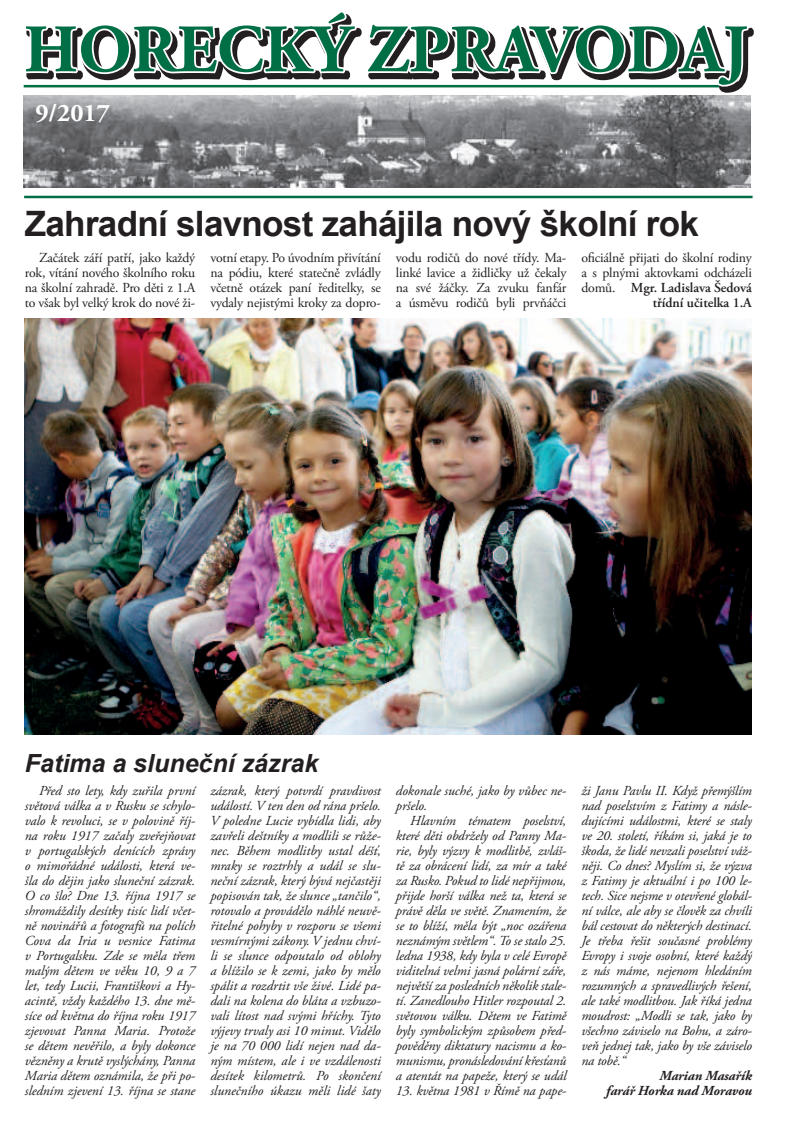
<style>
.page{position:relative;width:798px;height:1134px;background:#fff}
.page>*{position:absolute;margin:0;border:0;box-sizing:border-box;transform-origin:0 0}
.t1{font:700 67.75px "Adobe Garamond Pro";color:#016f45}
.t2{font:700 35px "Arial";letter-spacing:-.02em;color:#231f20}
.t3{font:700 25.25px "Adobe Garamond Pro";color:#fff}
.t4{font:italic 700 25px "Arial";color:#231f20}
.t5{font:italic 13.75px/15px "Adobe Garamond Pro";letter-spacing:-.005em;color:#231f20;text-align:justify}
.t6{font:13.75px/15px "Adobe Garamond Pro";letter-spacing:-.015em;color:#231f20;text-align:justify}
.t7{font:italic 700 13.75px/15px "Adobe Garamond Pro";letter-spacing:-.005em;color:#231f20;text-align:right}
.s1{font-weight:600}
</style>
<div class="page">
<img style="left:24px;top:96px;width:726px;height:92px">
<svg style="left:23px;top:14px;width:731px;height:79px"></svg>
<hr style="left:24px;top:196px;width:728px;height:2px;background:#016f45">
<img style="left:25px;top:319px;width:726px;height:415px">
<h1 class="t1" style="left:24px;top:10px;width:726px">HORECKÝ ZPRAVODAJ</h1>
<h3 class="t3" style="left:35px;top:99px;width:76px">9/2017</h3>
<h2 class="t2" style="left:25px;top:200px;width:675px">Zahradní slavnost zahájila nový školní rok</h2>
<p class="t6" style="left:25px;top:250px;width:172px;text-indent:14px">Začátek září patří, jako každý rok, vítání nového školního roku na školní zahradě. Pro děti z 1.A to však byl velký krok do nové ži-</p>
<p class="t6" style="left:210px;top:250px;width:172px">votní etapy. Po úvodním přivítání na pódiu, které statečně zvládly včetně otázek paní ředitelky, se vydaly nejistými kroky za dopro-</p>
<p class="t6" style="left:396px;top:250px;width:172px">vodu rodičů do nové třídy. Ma&shy;linké lavice a židličky už čekaly na své žáčky. Za zvuku fanfár a úsměvu rodičů byli prvňáčci</p>
<p class="t6" style="left:581px;top:250px;width:172px;text-align:right">oficiálně přijati do školní rodiny a s plnými aktovkami odcházeli domů. <span class="s1">Mgr. Ladislava Šedová třídní učitelka 1.A</span></p>
<h3 class="t4" style="left:25px;top:747px;width:295px">Fatima a sluneční zázrak</h3>
<p class="t5" style="left:25px;top:783px;width:172px;text-indent:14px">Před sto lety, kdy zuřila první světová válka a v Rusku se schylo&shy;valo k revoluci, se v polovině říj&shy;na roku 1917 začaly zveřejňovat v portugalských denících zprávy o mimořádné události, která ve&shy;šla do dějin jako sluneční zázrak.<br>O co šlo? Dne 13. října 1917 se shromáždily desítky tisíc lidí včet&shy;ně novinářů a fotografů na polích Cova da Iria u vesnice Fatima v Portugalsku. Zde se měla třem malým dětem ve věku 10, 9 a 7 let, tedy Lucii, Františkovi a Hy&shy;acintě, vždy každého 13. dne mě&shy;síce od května do října roku 1917 zjevovat Panna Maria. Protože se dětem nevěřilo, a byly dokonce vězněny a krutě vyslýchány, Panna Maria dětem oznámila, že při po&shy;sledním zjevení 13. října se stane</p>
<p class="t5" style="left:210px;top:783px;width:172px">zázrak, který potvrdí pravdivost událostí. V ten den od rána pršelo.<br>V poledne Lucie vybídla lidi, aby zavřeli deštníky a modlili se růže&shy;nec. Během modlitby ustal déšť, mraky se roztrhly a udál se slu&shy;neční zázrak, který bývá nejčastěji popisován tak, že slunce „tančilo“, rotovalo a provádělo náhlé neuvě&shy;řitelné pohyby v rozporu se všemi vesmírnými zákony. V jednu chví&shy;li se slunce odpoutalo od oblohy a blížilo se k zemi, jako by mělo spálit a rozdrtit vše živé. Lidé pa&shy;dali na kolena do bláta a vzbuzo&shy;vali lítost nad svými hříchy. Tyto výjevy trvaly asi 10 minut. Vidělo je na 70 000 lidí nejen nad da&shy;ným místem, ale i ve vzdálenosti desítek kilometrů. Po skončení slunečního úkazu měli lidé šaty</p>
<p class="t5" style="left:396px;top:783px;width:172px">dokonale suché, jako by vůbec ne&shy;pršelo.</p>
<p class="t5" style="left:396px;top:813px;width:172px;text-indent:14px">Hlavním tématem poselství, které děti obdržely od Panny Ma&shy;rie, byly výzvy k modlitbě, zvláš&shy;tě za obrácení lidí, za mír a také za Rusko. Pokud to lidé nepřijmou, přijde horší válka než ta, která se právě děla ve světě. Znamením, že se to blíží, měla být „noc ozářena neznámým světlem“. To se stalo 25. ledna 1938, kdy byla v celé Evropě viditelná velmi jasná polární záře, největší za posledních několik stale&shy;tí. Zanedlouho Hitler rozpoutal 2. světovou válku. Dětem ve Fatimě byly symbolickým způsobem před&shy;pověděny diktatury nacismu a ko&shy;munismu, pronásledování křesťanů a atentát na papeže, který se udál</p>
<p class="t5" style="left:396px;top:1083px;width:172px">13. května 1981 v Římě na pape-</p>
<p class="t5" style="left:581px;top:783px;width:172px">ži Janu Pavlu II. Když přemýšlím nad poselstvím z Fatimy a násle&shy;dujícími událostmi, které se staly ve 20. století, říkám si, jaká je to škoda, že lidé nevzali poselství váž&shy;něji. Co dnes? Myslím si, že výzva z Fatimy je aktuální i po 100 le&shy;tech. Sice nejsme v otevřené globál&shy;ní válce, ale aby se člověk za chvíli bál cestovat do některých destinací.<br>Je třeba řešit současné problémy Evropy i svoje osobní, které každý z nás máme, nejenom hledáním rozumných a spravedlivých řešení, ale také modlitbou. Jak říká jedna moudrost: „Modli se tak, jako by všechno záviselo na Bohu, a záro&shy;veň jednej tak, jako by vše záviselo na tobě.“</p>
<p class="t7" style="left:606px;top:1068px;width:147px">Marian Masařík<br>farář Horka nad Moravou</p>
</div>
